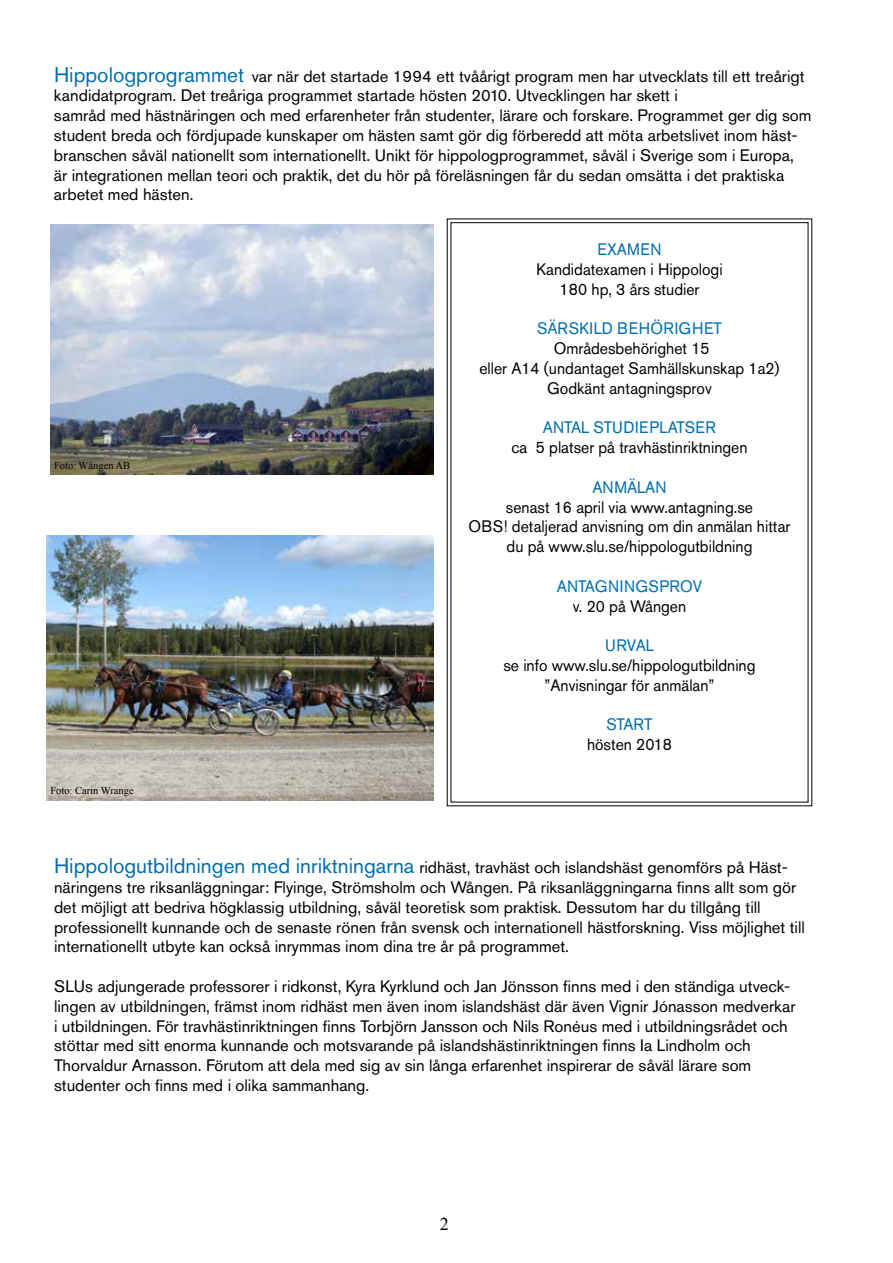
<style>
.page{position:relative;width:893px;height:1263px;background:#fff}
.page>*{position:absolute;margin:0;border:0;box-sizing:border-box;transform-origin:0 0}
.t1{font:18px "Times New Roman";color:#000}
.t2{font:16.5px/19.8px "Akzidenz Grotesk Std";color:#000}
.t3{font:16.5px/19.8px "Akzidenz Grotesk Std";color:#000;text-align:center;scale:.95 1}
.t4{font:16.5px "Akzidenz Grotesk Std";letter-spacing:.01em;color:#006ead;scale:.95 1}
.t5{font:10.5px "Times New Roman";color:#000}
.s1{font-size:21px;color:#006ead}
</style>
<div class="page">
<img style="left:46px;top:535px;width:387px;height:266px">
<svg style="left:446px;top:218px;width:367px;height:588px"></svg>
<img style="left:50px;top:225px;width:383px;height:249px">
<p class="t2" style="left:54px;top:66px;width:759px"><span class="s1">Hippologprogrammet</span> var när det startade 1994 ett tvåårigt program men har utvecklats till ett treårigt kandidatprogram. Det treåriga programmet startade hösten 2010. Utvecklingen har skett i<br>samråd med hästnäringen och med erfarenheter från studenter, lärare och forskare. Programmet ger dig som student breda och fördjupade kunskaper om hästen samt gör dig förberedd att möta arbetslivet inom häst&shy;branschen såväl nationellt som internationellt. Unikt för hippologprogrammet, såväl i Sverige som i Europa,<br>är integrationen mellan teori och praktik, det du hör på föreläsningen får du sedan omsätta i det praktiska arbetet med hästen.</p>
<p class="t5" style="left:54px;top:458px;width:78px">Foto: Wången AB</p>
<p class="t5" style="left:50px;top:783px;width:85px">Foto: Carin Wrange</p>
<p class="t4" style="left:597px;top:240px;width:69px">EXAMEN</p>
<p class="t3" style="left:536px;top:259px;width:198px">Kandidatexamen i Hippologi<br>180 hp, 3 års studier</p>
<p class="t4" style="left:537px;top:319px;width:196px">SÄRSKILD BEHÖRIGHET</p>
<p class="t3" style="left:479px;top:338px;width:318px">Områdesbehörighet 15<br>eller A14 (undantaget Samhällskunskap 1a2)<br>Godkänt antagningsprov</p>
<p class="t4" style="left:543px;top:418px;width:184px">ANTAL STUDIEPLATSER</p>
<p class="t3" style="left:511px;top:437px;width:250px">ca 5 platser på travhästinriktningen</p>
<p class="t4" style="left:592px;top:477px;width:79px">ANMÄLAN</p>
<p class="t3" style="left:468px;top:497px;width:340px">senast 16 april via www.antagning.se<br>OBS! detaljerad anvisning om din anmälan hittar du på www.slu.se/hippologutbildning</p>
<p class="t4" style="left:557px;top:576px;width:154px">ANTAGNINGSPROV</p>
<p class="t3" style="left:573px;top:596px;width:121px">v. 20 på Wången</p>
<p class="t4" style="left:605px;top:636px;width:53px">URVAL</p>
<p class="t3" style="left:503px;top:655px;width:267px">se info www.slu.se/hippologutbildning ”Anvisningar för anmälan”</p>
<p class="t4" style="left:606px;top:715px;width:50px">START</p>
<p class="t3" style="left:587px;top:734px;width:91px">hösten 2018</p>
<p class="t2" style="left:54px;top:857px;width:752px"><span class="s1">Hippologutbildningen med inriktningarna</span> ridhäst, travhäst och islandshäst genomförs på Häst&shy;näringens tre riksanläggningar: Flyinge, Strömsholm och Wången. På riksanläggningarna finns allt som gör det möjligt att bedriva högklassig utbildning, såväl teoretisk som praktisk. Dessutom har du tillgång till professionellt kunnande och de senaste rönen från svensk och internationell hästforskning. Viss möjlighet till internationellt utbyte kan också inrymmas inom dina tre år på programmet.</p>
<p class="t2" style="left:54px;top:976px;width:743px">SLUs adjungerade professorer i ridkonst, Kyra Kyrklund och Jan Jönsson finns med i den ständiga utveck&shy;lingen av utbildningen, främst inom ridhäst men även inom islandshäst där även Vignir Jónasson medverkar i utbildningen. För travhästinriktningen finns Torbjörn Jansson och Nils Ronéus med i utbildningsrådet och stöttar med sitt enorma kunnande och motsvarande på islandshästinriktningen finns Ia Lindholm och Thorvaldur Arnasson. Förutom att dela med sig av sin långa erfarenhet inspirerar de såväl lärare som studenter och finns med i olika sammanhang.</p>
<p class="t1" style="left:440px;top:1211px;width:10px">2</p>
</div>
